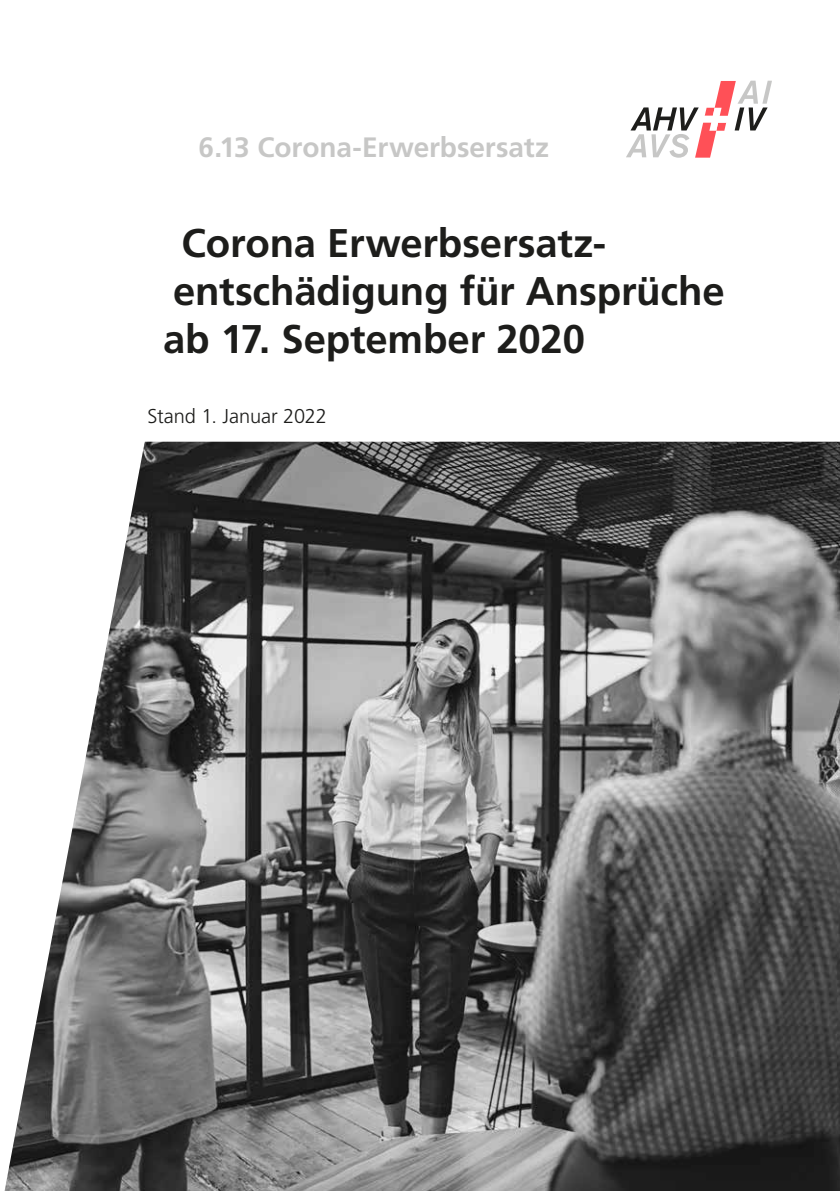
<style>
.page{position:relative;width:840px;height:1191px;background:#fff}
.page>*{position:absolute;margin:0;border:0;box-sizing:border-box;transform-origin:0 0}
.MB_Gruppe_Titelseite{font:700 40px "Frutiger LT Std";letter-spacing:-.005em;color:#1d1d1b}
.MB_Titel{font:700 40px "Frutiger LT Std";letter-spacing:-.005em;color:#1d1d1b}
.MB_Gruppe_Titelseite-2{font:700 28px "Frutiger LT Std";letter-spacing:-.005em;color:#c7c7c6}
.Grundtext{font:300 20px "Frutiger LT Std";letter-spacing:-.005em;color:#1d1d1b}
</style>
<div class="page">
<svg style="left:626px;top:81px;width:145px;height:77px"></svg>
<img style="left:4px;top:442px;width:835px;height:749px">
<p class="MB_Gruppe_Titelseite-2" style="left:198px;top:131px;width:352px">6.13 Corona-Erwerbsersatz</p>
<p class="MB_Gruppe_Titelseite" style="left:181px;top:219px;width:426px">Corona Erwerbsersatz-</p>
<p class="MB_Gruppe_Titelseite" style="left:173px;top:267px;width:553px">entschädigung für Ansprüche</p>
<p class="MB_Titel" style="left:163px;top:315px;width:423px">ab 17. September 2020</p>
<p class="Grundtext" style="left:147px;top:405px;width:181px">Stand 1. Januar 2022</p>
</div>
